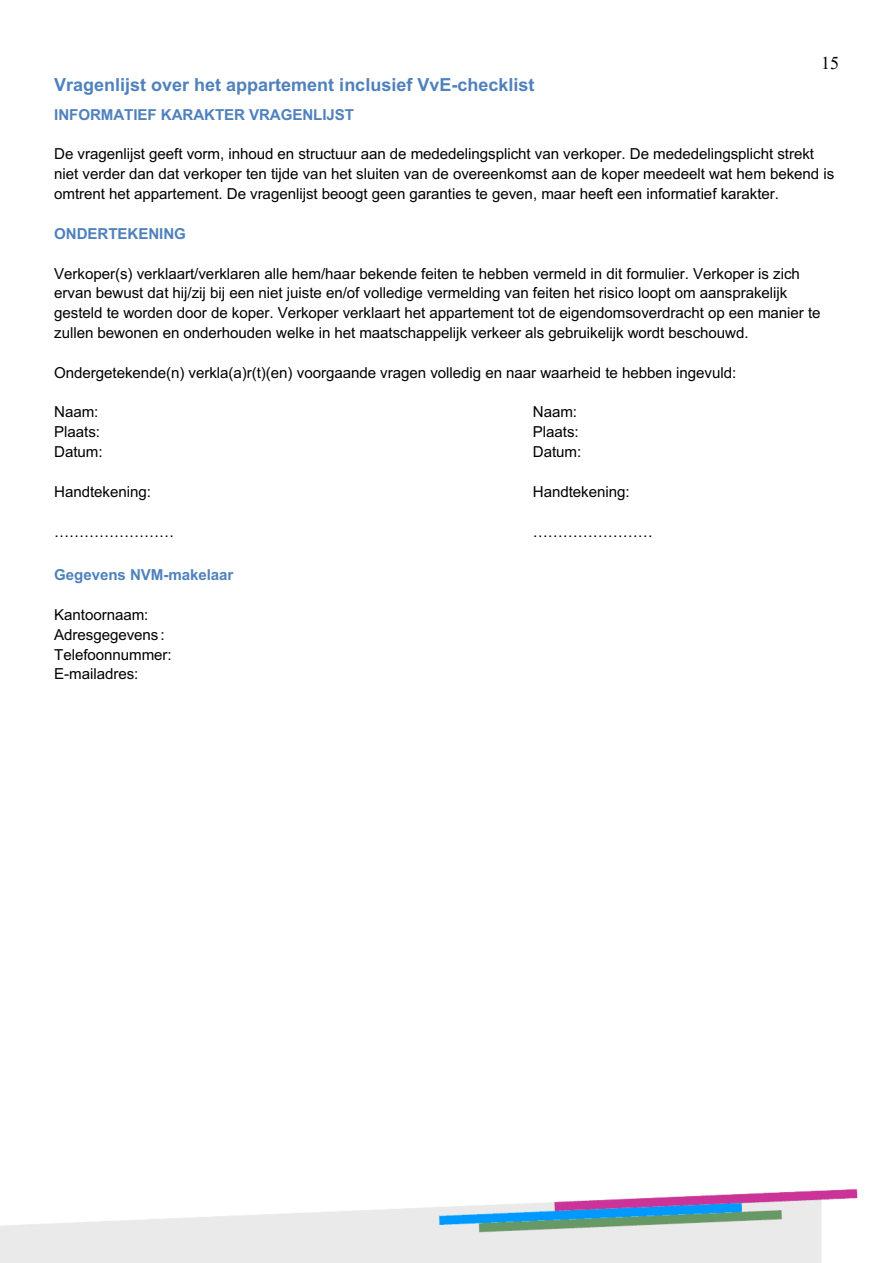
<style>
.page{position:relative;width:893px;height:1263px;background:#fff}
.page>*{position:absolute;margin:0;border:0;box-sizing:border-box;transform-origin:0 0}
.t1{font:700 18px "Arial";color:#4f81bd}
.t2{font:18px "Times New Roman";color:#000}
.t3{font:15.15px/19.8px "Arial";letter-spacing:-.005em;color:#000}
.t4{font:700 15.15px "Arial";letter-spacing:-.005em;color:#4f81bd}
</style>
<div class="page">
<img style="left:0;top:1188px;width:858px;height:75px">
<p class="t2" style="left:821px;top:51px;width:19px">15</p>
<p class="t1" style="left:54px;top:72px;width:482px">Vragenlijst over het appartement inclusief VvE-checklist</p>
<p class="t4" style="left:54px;top:104px;width:301px">INFORMATIEF KARAKTER VRAGENLIJST</p>
<p class="t3" style="left:54px;top:144px;width:782px">De vragenlijst geeft vorm, inhoud en structuur aan de mededelingsplicht van verkoper. De mededelingsplicht strekt niet verder dan dat verkoper ten tijde van het sluiten van de overeenkomst aan de koper meedeelt wat hem bekend is omtrent het appartement. De vragenlijst beoogt geen garanties te geven, maar heeft een informatief karakter.</p>
<p class="t4" style="left:54px;top:223px;width:133px">ONDERTEKENING</p>
<p class="t3" style="left:54px;top:263px;width:768px">Verkoper(s) verklaart/verklaren alle hem/haar bekende feiten te hebben vermeld in dit formulier. Verkoper is zich ervan bewust dat hij/zij bij een niet juiste en/of volledige vermelding van feiten het risico loopt om aansprakelijk gesteld te worden door de koper. Verkoper verklaart het appartement tot de eigendomsoverdracht op een manier te zullen bewonen en onderhouden welke in het maatschappelijk verkeer als gebruikelijk wordt beschouwd.</p>
<p class="t3" style="left:54px;top:362px;width:683px">Ondergetekende(n) verkla(a)r(t)(en) voorgaande vragen volledig en naar waarheid te hebben ingevuld:</p>
<p class="t3" style="left:54px;top:402px;width:46px">Naam:</p>
<p class="t3" style="left:533px;top:402px;width:46px">Naam:</p>
<p class="t3" style="left:54px;top:422px;width:47px">Plaats:</p>
<p class="t3" style="left:533px;top:422px;width:47px">Plaats:</p>
<p class="t3" style="left:54px;top:442px;width:50px">Datum:</p>
<p class="t3" style="left:533px;top:442px;width:50px">Datum:</p>
<p class="t3" style="left:54px;top:482px;width:98px">Handtekening:</p>
<p class="t3" style="left:533px;top:482px;width:98px">Handtekening:</p>
<p class="t3" style="left:54px;top:521px;width:122px">……………………</p>
<p class="t3" style="left:533px;top:521px;width:122px">……………………</p>
<p class="t4" style="left:54px;top:564px;width:181px">Gegevens NVM-makelaar</p>
<p class="t3" style="left:54px;top:604px;width:119px">Kantoornaam:<br>Adresgegevens :<br>Telefoonnummer:<br>E-mailadres:</p>
</div>
